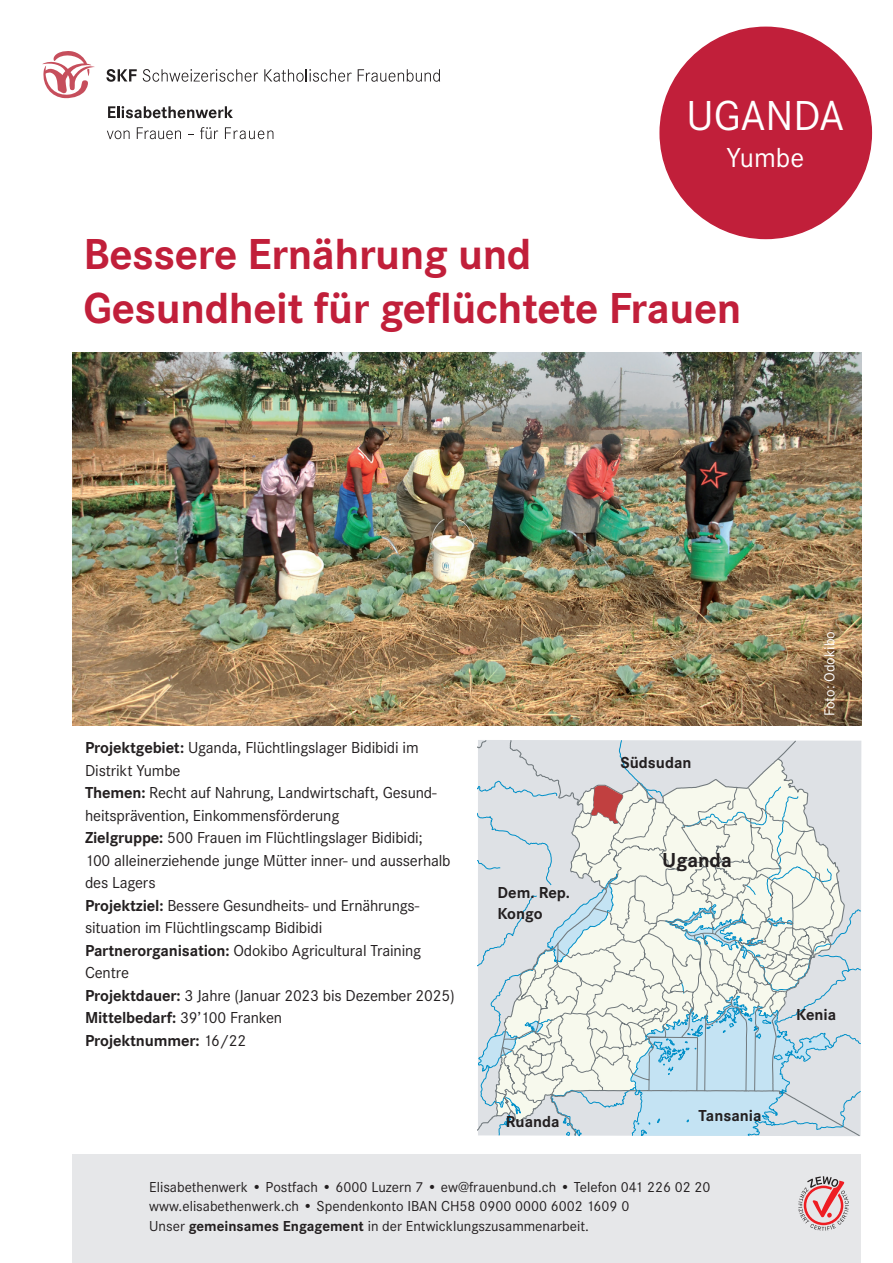
<style>
.page{position:relative;width:893px;height:1263px;background:#fff}
.page>*{position:absolute;margin:0;border:0;box-sizing:border-box;transform-origin:0 0}
.t1{font:700 45px/54px "Corporate S";letter-spacing:-.01em;color:#c11f3a}
.t2{font:43.5px "Corporate S";color:#fff}
.t3{font:28.5px "Corporate S";color:#fff}
.t4{font:700 21px "Corporate S";color:#231f20}
.t5{font:16.5px/22.5px "Corporate S";letter-spacing:-.01em;color:#231f20}
.t6{font:700 16.5px/21px "Corporate S";color:#231f20}
.t7{font:15px/19.5px "Corporate S";color:#231f20}
.t8{font:15px "Corporate S";color:#fff}
.s1{font-weight:700}
</style>
<div class="page">
<div style="left:660px;top:27px;width:211px;height:211px;background:#c11f3a;border-radius:50%"></div>
<img style="left:72px;top:353px;width:789px;height:373px">
<svg style="left:43px;top:51px;width:52px;height:48px"></svg>
<svg style="left:106px;top:69px;width:31px;height:13px"></svg>
<svg style="left:143px;top:69px;width:115px;height:13px"></svg>
<svg style="left:264px;top:69px;width:88px;height:13px"></svg>
<svg style="left:358px;top:69px;width:82px;height:13px"></svg>
<svg style="left:108px;top:106px;width:125px;height:12px"></svg>
<svg style="left:107px;top:130px;width:23px;height:9px"></svg>
<svg style="left:137px;top:127px;width:44px;height:12px"></svg>
<svg style="left:200px;top:127px;width:18px;height:12px"></svg>
<svg style="left:225px;top:127px;width:48px;height:12px"></svg>
<div style="left:72px;top:1155px;width:788px;height:108px;background:#e6e7e9"></div>
<svg style="left:798px;top:1176px;width:51px;height:55px"></svg>
<div style="left:478px;top:740px;width:383px;height:188px;background:#dee1e5"></div>
<svg style="left:494px;top:757px;width:351px;height:171px"></svg>
<svg style="left:832px;top:928px;width:29px;height:208px"></svg>
<svg style="left:495px;top:793px;width:344px;height:318px"></svg>
<svg style="left:524px;top:787px;width:303px;height:77px"></svg>
<svg style="left:478px;top:864px;width:354px;height:272px"></svg>
<svg style="left:574px;top:786px;width:49px;height:42px"></svg>
<h2 class="t2" style="left:687px;top:90px;width:159px">UGANDA</h2>
<h3 class="t3" style="left:727px;top:141px;width:79px">Yumbe</h3>
<h1 class="t1" style="left:83px;top:228px;width:659px">Bessere Ernährung und<br>Gesundheit für geflüchtete Frauen</h1>
<p class="t5" style="left:85px;top:736px;width:371px"><span class="s1">Projektgebiet:</span> Uganda, Flüchtlingslager Bidibidi im Distrikt Yumbe<br><span class="s1">Themen:</span> Recht auf Nahrung, Landwirtschaft, Gesund&shy;heitsprävention, Einkommensförderung<br><span class="s1">Zielgruppe:</span> 500 Frauen im Flüchtlingslager Bidibidi;<br>100 alleinerziehende junge Mütter inner- und ausserhalb des Lagers<br><span class="s1">Projektziel:</span> Bessere Gesundheits- und Ernährungs&shy;situation im Flüchtlingscamp Bidibidi <span class="s1">Partnerorganisation:</span> Odokibo Agricultural Training Centre<br><span class="s1">Projektdauer:</span> 3 Jahre (Januar 2023 bis Dezember 2025)<br><span class="s1">Mittelbedarf:</span> 39’100 Franken<br><span class="s1">Projektnummer:</span> 16/22</p>
<p class="t6" style="left:497px;top:883px;width:74px">Dem. Rep.<br>Kongo</p>
<p class="t6" style="left:506px;top:1111px;width:55px">Ruanda</p>
<p class="t6" style="left:620px;top:752px;width:73px">Südsudan</p>
<p class="t4" style="left:662px;top:848px;width:71px">Uganda</p>
<p class="t6" style="left:699px;top:1105px;width:65px">Tansania</p>
<p class="t7" style="left:149px;top:1177px;width:563px">Elisabethenwerk • Postfach • 6000 Luzern 7 • ew@frauenbund.ch • Telefon 041 226 02 20 www.elisabethenwerk.ch • Spendenkonto IBAN CH58 0900 0000 6002 1609 0<br>Unser <span class="s1">gemeinsames Engagement</span> in der Entwicklungszusammenarbeit.</p>
<p class="t8" style="left:821px;top:716px;width:86px;rotate:-90deg">Foto: Odokibo</p>
<p class="t6" style="left:796px;top:1005px;width:42px">Kenia</p>
</div>
